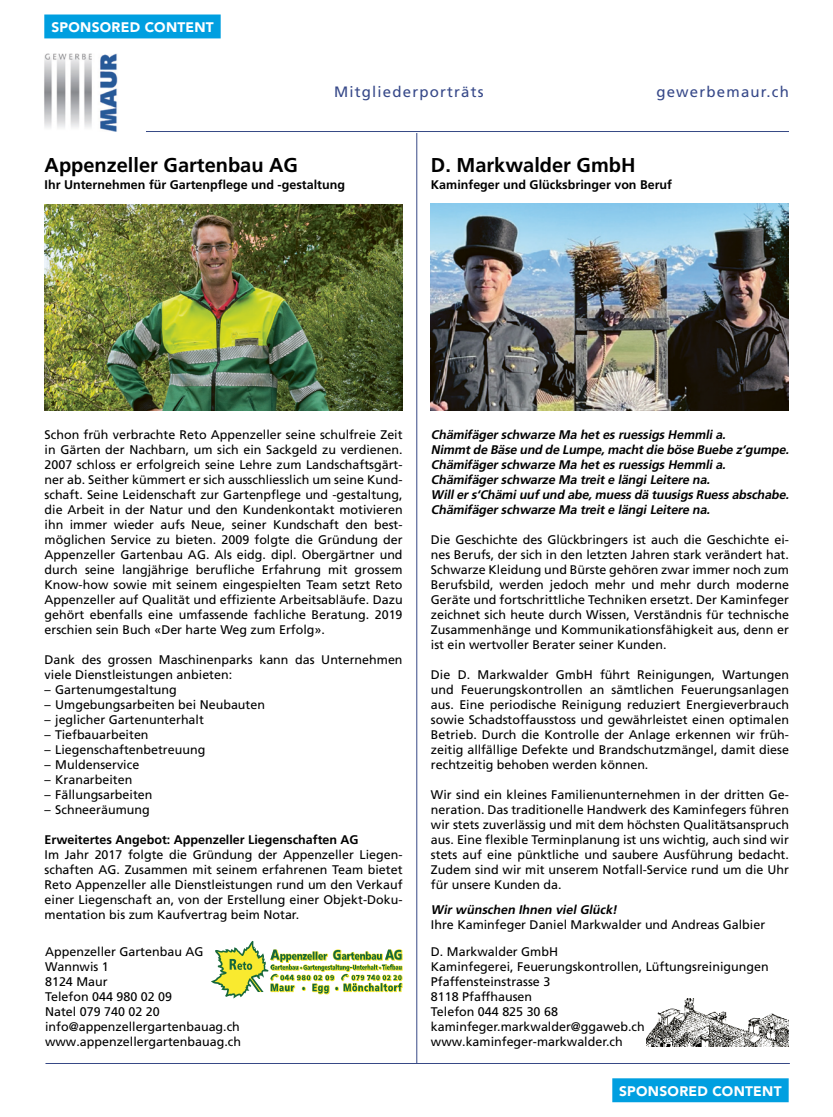
<style>
.page{position:relative;width:833px;height:1117px;background:#fff}
.page>*{position:absolute;margin:0;border:0;box-sizing:border-box;transform-origin:0 0}
.t1{font:700 20px "Frutiger LT Pro";color:#000}
.t2{font:15px "Frutiger LT Pro";letter-spacing:.08em;color:#374989}
.MP_Rubriktitel_gros{font:900 13.75px "Avenir LT Std";letter-spacing:.02em;color:#fff}
.t3{font:12.5px/15px "Frutiger LT Pro";color:#000}
.t4{font:italic 700 12.5px/15px "Frutiger LT Pro";color:#000}
.t5{font:700 12.5px "Frutiger LT Pro";color:#000}
.s1{font-weight:700}
.s2{font-weight:700;font-style:italic}
</style>
<div class="page">
<div style="left:612px;top:1077px;width:176px;height:24px;background:#009fe0"></div>
<div style="left:44px;top:14px;width:177px;height:24px;background:#009fe0"></div>
<img style="left:44px;top:53px;width:74px;height:79px">
<hr style="left:146px;top:131px;width:643px;height:1px;background:#374986">
<hr style="left:416px;top:133px;width:1px;height:930px;background:#374986">
<hr style="left:45px;top:1062px;width:745px;height:1px;background:#374986">
<svg style="left:646px;top:998px;width:142px;height:48px"></svg>
<img style="left:431px;top:204px;width:357px;height:206px">
<svg style="left:211px;top:941px;width:192px;height:58px"></svg>
<img style="left:45px;top:204px;width:357px;height:206px">
<p class="MP_Rubriktitel_gros" style="left:51px;top:19px;width:164px">SPONSORED CONTENT</p>
<p class="t2" style="left:334px;top:83px;width:151px">Mitgliederporträts</p>
<p class="t2" style="left:656px;top:83px;width:134px">gewerbemaur.ch</p>
<p class="t1" style="left:45px;top:153px;width:255px">Appenzeller Gartenbau AG</p>
<p class="t5" style="left:45px;top:177px;width:302px">Ihr Unternehmen für Gartenpflege und -gestaltung</p>
<p class="t1" style="left:431px;top:153px;width:206px">D. Markwalder GmbH</p>
<p class="t5" style="left:431px;top:177px;width:243px">Kaminfeger und Glücksbringer von Beruf</p>
<p class="t3" style="left:45px;top:427px;width:359px;text-align:justify">Schon früh verbrachte Reto Appenzeller seine schulfreie Zeit in Gärten der Nachbarn, um sich ein Sackgeld zu verdienen.<br>2007 schloss er erfolgreich seine Lehre zum Landschaftsgärt&shy;ner ab. Seither kümmert er sich ausschliesslich um seine Kund&shy;schaft. Seine Leidenschaft zur Gartenpflege und -gestaltung, die Arbeit in der Natur und den Kundenkontakt motivieren ihn immer wieder aufs Neue, seiner Kundschaft den best&shy;möglichen Service zu bieten. 2009 folgte die Gründung der Appenzeller Gartenbau AG. Als eidg. dipl. Obergärtner und durch seine langjährige berufliche Erfahrung mit grossem Know-how sowie mit seinem eingespielten Team setzt Reto Appenzeller auf Qualität und effiziente Arbeitsabläufe. Dazu gehört ebenfalls eine umfassende fachliche Beratung. 2019 erschien sein Buch «Der harte Weg zum Erfolg».</p>
<p class="t3" style="left:45px;top:652px;width:359px">Dank des grossen Maschinenparks kann das Unternehmen viele Dienstleistungen anbieten:</p>
<p class="t3" style="left:45px;top:682px;width:134px">– Gartenumgestaltung</p>
<p class="t3" style="left:45px;top:697px;width:222px">– Umgebungsarbeiten bei Neubauten</p>
<p class="t3" style="left:45px;top:712px;width:161px">– jeglicher Gartenunterhalt</p>
<p class="t3" style="left:45px;top:727px;width:105px">– Tiefbauarbeiten</p>
<p class="t3" style="left:45px;top:742px;width:162px">– Liegenschaftenbetreuung</p>
<p class="t3" style="left:45px;top:757px;width:96px">– Muldenservice</p>
<p class="t3" style="left:45px;top:772px;width:89px">– Kranarbeiten</p>
<p class="t3" style="left:45px;top:787px;width:109px">– Fällungsarbeiten</p>
<p class="t3" style="left:45px;top:802px;width:107px">– Schneeräumung</p>
<p class="t3" style="left:45px;top:832px;width:359px"><span class="s1">Erweitertes Angebot: Appenzeller Liegenschaften AG<br></span>Im Jahr 2017 folgte die Gründung der Appenzeller Liegen&shy;schaften AG. Zusammen mit seinem erfahrenen Team bietet Reto Appenzeller alle Dienstleistungen rund um den Verkauf einer Liegenschaft an, von der Erstellung einer Objekt-Doku&shy;mentation bis zum Kaufvertrag beim Notar.</p>
<p class="t3" style="left:45px;top:944px;width:197px">Appenzeller Gartenbau AG<br>Wannwis 1<br>8124 Maur<br>Telefon 044 980 02 09<br>Natel 079 740 02 20 info@appenzellergartenbauag.ch www.appenzellergartenbauag.ch</p>
<p class="t3" style="left:431px;top:944px;width:339px">D. Markwalder GmbH<br>Kaminfegerei, Feuerungskontrollen, Lüftungsreinigungen<br>Pfaffensteinstrasse 3<br>8118 Pfaffhausen<br>Telefon 044 825 30 68 kaminfeger.markwalder@ggaweb.ch www.kaminfeger-markwalder.ch</p>
<p class="t4" style="left:431px;top:427px;width:362px">Chämifäger schwarze Ma het es ruessigs Hemmli a.<br>Nimmt de Bäse und de Lumpe, macht die böse Buebe z‘gumpe.<br>Chämifäger schwarze Ma het es ruessigs Hemmli a.<br>Chämifäger schwarze Ma treit e längi Leitere na.<br>Will er s‘Chämi uuf und abe, muess dä tuusigs Ruess abschabe.<br>Chämifäger schwarze Ma treit e längi Leitere na.</p>
<p class="t3" style="left:431px;top:532px;width:359px;text-align:justify">Die Geschichte des Glückbringers ist auch die Geschichte ei&shy;nes Berufs, der sich in den letzten Jahren stark verändert hat.<br>Schwarze Kleidung und Bürste gehören zwar immer noch zum Berufsbild, werden jedoch mehr und mehr durch moderne Geräte und fortschrittliche Techniken ersetzt. Der Kaminfeger zeichnet sich heute durch Wissen, Verständnis für technische Zusammenhänge und Kommunikationsfähigkeit aus, denn er ist ein wertvoller Berater seiner Kunden.</p>
<p class="t3" style="left:431px;top:667px;width:359px;text-align:justify">Die D. Markwalder GmbH führt Reinigungen, Wartungen und Feuerungskontrollen an sämtlichen Feuerungsanlagen aus. Eine periodische Reinigung reduziert Energieverbrauch sowie Schadstoffausstoss und gewährleistet einen optimalen Betrieb. Durch die Kontrolle der Anlage erkennen wir früh&shy;zeitig allfällige Defekte und Brandschutzmängel, damit diese rechtzeitig behoben werden können.</p>
<p class="t3" style="left:431px;top:787px;width:359px;text-align:justify">Wir sind ein kleines Familienunternehmen in der dritten Ge&shy;neration. Das traditionelle Handwerk des Kaminfegers führen wir stets zuverlässig und mit dem höchsten Qualitätsanspruch aus. Eine flexible Terminplanung ist uns wichtig, auch sind wir stets auf eine pünktliche und saubere Ausführung bedacht.<br>Zudem sind wir mit unserem Notfall-Service rund um die Uhr für unsere Kunden da.</p>
<p class="t3" style="left:431px;top:902px;width:336px"><span class="s2">Wir wünschen Ihnen viel Glück!<br></span>Ihre Kaminfeger Daniel Markwalder und Andreas Galbier</p>
<p class="MP_Rubriktitel_gros" style="left:619px;top:1082px;width:164px">SPONSORED CONTENT</p>
</div>
